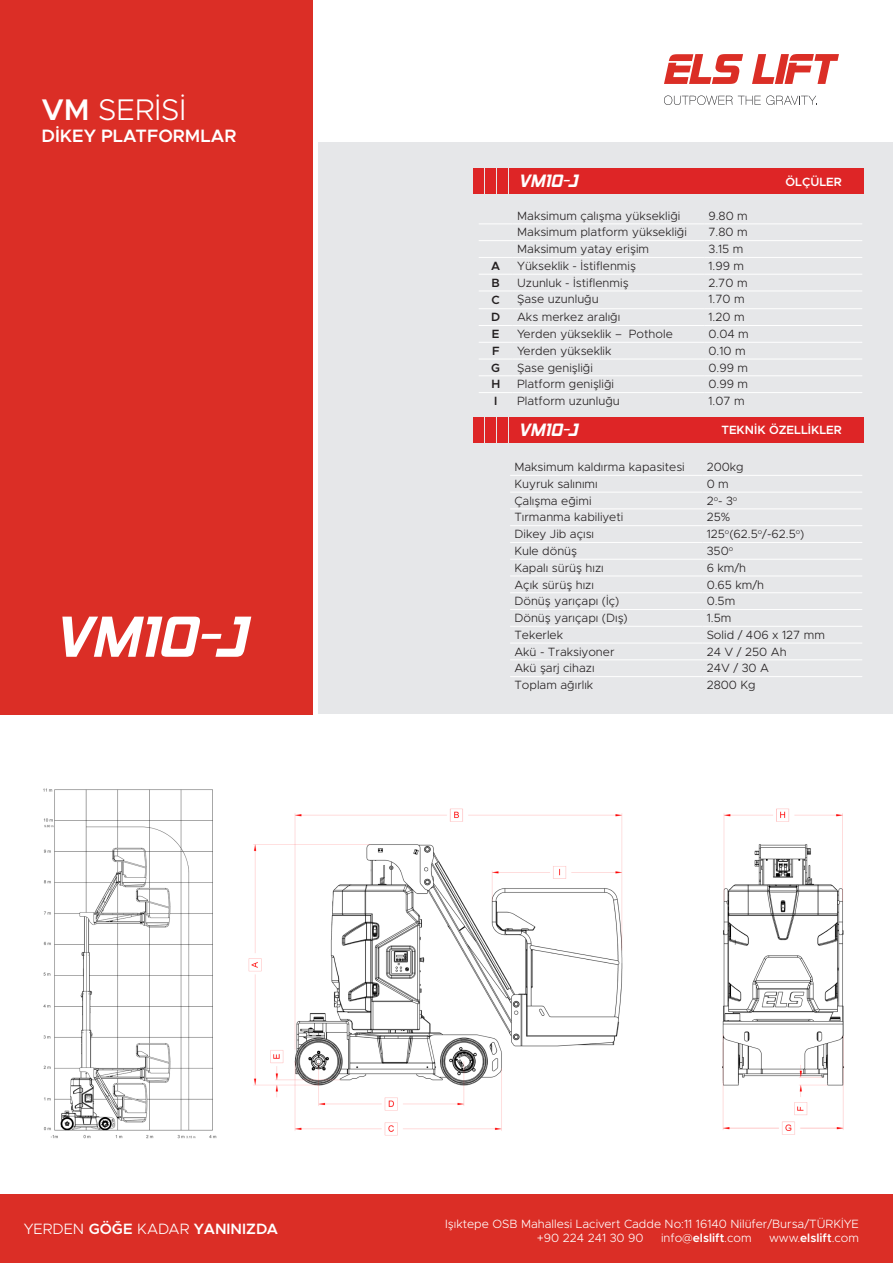
<style>
.page{position:relative;width:893px;height:1263px;background:#fff}
.page>*{position:absolute;margin:0;border:0;box-sizing:border-box;transform-origin:0 0}
.t1{font:italic 700 59.25px "Hemi Head Rg";color:#fff}
.t2{font:300 30px "Metropolis";color:#fff}
.t3{font:italic 700 18.15px "Hemi Head Rg";color:#fff}
.t4{font:600 18px "Metropolis";color:#fff}
.t5{font:600 15px "Metropolis";color:#fff}
.t6{font:300 12px "Metropolis";color:#231f20}
.t7{font:300 12px "Metropolis";color:#fff}
.t8{font:600 12px "Metropolis";color:#fff}
.t9{font:600 12px "Metropolis";color:#231f20}
.s1{font-weight:600}
.s2{font-weight:300}
</style>
<div class="page">
<svg style="left:752px;top:54px;width:87px;height:30px"></svg>
<svg style="left:664px;top:54px;width:79px;height:30px"></svg>
<svg style="left:664px;top:96px;width:68px;height:9px"></svg>
<svg style="left:738px;top:96px;width:79px;height:9px"></svg>
<div style="left:0;top:1195px;width:893px;height:68px;background:#db2e26"></div>
<div style="left:318px;top:142px;width:575px;height:572px;background:#e6e7e9"></div>
<div style="left:1px;top:0;width:312px;height:714px;background:#db2e26"></div>
<hr style="left:479px;top:224px;width:34px;height:1px;background:#fff">
<hr style="left:513px;top:224px;width:191px;height:1px;background:#fff">
<hr style="left:704px;top:224px;width:158px;height:1px;background:#fff">
<hr style="left:479px;top:240px;width:34px;height:1px;background:#fff">
<hr style="left:513px;top:240px;width:191px;height:1px;background:#fff">
<hr style="left:704px;top:240px;width:158px;height:1px;background:#fff">
<hr style="left:479px;top:257px;width:34px;height:1px;background:#fff">
<hr style="left:513px;top:257px;width:191px;height:1px;background:#fff">
<hr style="left:704px;top:257px;width:158px;height:1px;background:#fff">
<hr style="left:479px;top:274px;width:34px;height:1px;background:#fff">
<hr style="left:513px;top:274px;width:191px;height:1px;background:#fff">
<hr style="left:704px;top:274px;width:158px;height:1px;background:#fff">
<hr style="left:479px;top:291px;width:34px;height:1px;background:#fff">
<hr style="left:513px;top:291px;width:191px;height:1px;background:#fff">
<hr style="left:704px;top:291px;width:158px;height:1px;background:#fff">
<hr style="left:479px;top:308px;width:34px;height:1px;background:#fff">
<hr style="left:513px;top:308px;width:191px;height:1px;background:#fff">
<hr style="left:704px;top:308px;width:158px;height:1px;background:#fff">
<hr style="left:479px;top:325px;width:34px;height:1px;background:#fff">
<hr style="left:513px;top:325px;width:191px;height:1px;background:#fff">
<hr style="left:704px;top:325px;width:158px;height:1px;background:#fff">
<hr style="left:479px;top:342px;width:34px;height:1px;background:#fff">
<hr style="left:513px;top:342px;width:191px;height:1px;background:#fff">
<hr style="left:704px;top:342px;width:158px;height:1px;background:#fff">
<hr style="left:479px;top:359px;width:34px;height:1px;background:#fff">
<hr style="left:513px;top:359px;width:191px;height:1px;background:#fff">
<hr style="left:704px;top:359px;width:158px;height:1px;background:#fff">
<hr style="left:479px;top:376px;width:34px;height:1px;background:#fff">
<hr style="left:513px;top:376px;width:191px;height:1px;background:#fff">
<hr style="left:704px;top:376px;width:158px;height:1px;background:#fff">
<hr style="left:479px;top:392px;width:34px;height:1px;background:#fff">
<hr style="left:513px;top:392px;width:191px;height:1px;background:#fff">
<hr style="left:704px;top:392px;width:158px;height:1px;background:#fff">
<hr style="left:510px;top:475px;width:192px;height:1px;background:#fff">
<hr style="left:702px;top:475px;width:160px;height:1px;background:#fff">
<hr style="left:510px;top:492px;width:192px;height:1px;background:#fff">
<hr style="left:702px;top:492px;width:160px;height:1px;background:#fff">
<hr style="left:510px;top:509px;width:192px;height:1px;background:#fff">
<hr style="left:702px;top:509px;width:160px;height:1px;background:#fff">
<hr style="left:510px;top:525px;width:192px;height:1px;background:#fff">
<hr style="left:702px;top:525px;width:160px;height:1px;background:#fff">
<hr style="left:510px;top:542px;width:192px;height:1px;background:#fff">
<hr style="left:702px;top:542px;width:160px;height:1px;background:#fff">
<hr style="left:510px;top:559px;width:192px;height:1px;background:#fff">
<hr style="left:702px;top:559px;width:160px;height:1px;background:#fff">
<hr style="left:510px;top:576px;width:192px;height:1px;background:#fff">
<hr style="left:702px;top:576px;width:160px;height:1px;background:#fff">
<hr style="left:510px;top:592px;width:192px;height:1px;background:#fff">
<hr style="left:702px;top:592px;width:160px;height:1px;background:#fff">
<hr style="left:510px;top:609px;width:192px;height:1px;background:#fff">
<hr style="left:702px;top:609px;width:160px;height:1px;background:#fff">
<hr style="left:510px;top:626px;width:192px;height:1px;background:#fff">
<hr style="left:702px;top:626px;width:160px;height:1px;background:#fff">
<hr style="left:510px;top:643px;width:192px;height:1px;background:#fff">
<hr style="left:702px;top:643px;width:160px;height:1px;background:#fff">
<hr style="left:510px;top:659px;width:192px;height:1px;background:#fff">
<hr style="left:702px;top:659px;width:160px;height:1px;background:#fff">
<hr style="left:510px;top:676px;width:192px;height:1px;background:#fff">
<hr style="left:702px;top:676px;width:160px;height:1px;background:#fff">
<div style="left:509px;top:168px;width:354px;height:26px;background:#de2526"></div>
<div style="left:509px;top:417px;width:354px;height:25px;background:#de2526"></div>
<div style="left:497px;top:168px;width:11px;height:26px;background:#de2526"></div>
<div style="left:497px;top:417px;width:11px;height:25px;background:#de2526"></div>
<div style="left:473px;top:168px;width:11px;height:26px;background:#de2526"></div>
<div style="left:473px;top:417px;width:11px;height:25px;background:#de2526"></div>
<div style="left:485px;top:168px;width:11px;height:26px;background:#de2526"></div>
<div style="left:485px;top:417px;width:11px;height:25px;background:#de2526"></div>
<img style="left:43px;top:788px;width:174px;height:351px">
<img style="left:248px;top:808px;width:596px;height:328px">
<p class="t2" style="left:41px;top:91px;width:146px"><span class="s1">VM</span> SERİSİ</p>
<p class="t4" style="left:41px;top:125px;width:197px">DİKEY PLATFORMLAR</p>
<h1 class="t1" style="left:53px;top:601px;width:195px">VM10-J</h1>
<h3 class="t3" style="left:519px;top:170px;width:60px">VM10-J</h3>
<p class="t6" style="left:517px;top:208px;width:165px">Maksimum çalışma yüksekliği</p>
<p class="t6" style="left:708px;top:208px;width:41px">9.80 m</p>
<p class="t6" style="left:517px;top:225px;width:171px">Maksimum platform yüksekliği</p>
<p class="t6" style="left:708px;top:225px;width:41px">7.80 m</p>
<p class="t6" style="left:517px;top:242px;width:134px">Maksimum yatay erişim</p>
<p class="t6" style="left:708px;top:242px;width:37px">3.15 m</p>
<p class="t9" style="left:491px;top:258px;width:11px">A</p>
<p class="t6" style="left:517px;top:258px;width:120px">Yükseklik - İstiflenmiş</p>
<p class="t6" style="left:708px;top:258px;width:37px">1.99 m</p>
<p class="t9" style="left:492px;top:275px;width:10px">B</p>
<p class="t6" style="left:517px;top:275px;width:113px">Uzunluk - İstiflenmiş</p>
<p class="t6" style="left:708px;top:275px;width:41px">2.70 m</p>
<p class="t9" style="left:492px;top:292px;width:10px">C</p>
<p class="t6" style="left:517px;top:292px;width:83px">Şase uzunluğu</p>
<p class="t6" style="left:708px;top:292px;width:38px">1.70 m</p>
<p class="t9" style="left:491px;top:310px;width:11px">D</p>
<p class="t6" style="left:517px;top:310px;width:105px">Aks merkez aralığı</p>
<p class="t6" style="left:708px;top:310px;width:38px">1.20 m</p>
<p class="t9" style="left:492px;top:326px;width:9px">E</p>
<p class="t6" style="left:517px;top:326px;width:157px">Yerden yükseklik – Pothole</p>
<p class="t6" style="left:708px;top:326px;width:42px">0.04 m</p>
<p class="t9" style="left:492px;top:343px;width:9px">F</p>
<p class="t6" style="left:517px;top:343px;width:96px">Yerden yükseklik</p>
<p class="t6" style="left:708px;top:343px;width:39px">0.10 m</p>
<p class="t9" style="left:491px;top:360px;width:10px">G</p>
<p class="t6" style="left:517px;top:360px;width:77px">Şase genişliği</p>
<p class="t6" style="left:708px;top:360px;width:41px">0.99 m</p>
<p class="t9" style="left:491px;top:377px;width:10px">H</p>
<p class="t6" style="left:517px;top:377px;width:98px">Platform genişliği</p>
<p class="t6" style="left:708px;top:377px;width:41px">0.99 m</p>
<p class="t9" style="left:494px;top:393px;width:5px">I</p>
<p class="t6" style="left:517px;top:393px;width:104px">Platform uzunluğu</p>
<p class="t6" style="left:708px;top:393px;width:38px">1.07 m</p>
<p class="t8" style="left:785px;top:174px;width:58px">ÖLÇÜLER</p>
<h3 class="t3" style="left:519px;top:418px;width:60px">VM10-J</h3>
<p class="t8" style="left:721px;top:423px;width:122px">TEKNİK ÖZELLİKLER</p>
<p class="t6" style="left:514px;top:459px;width:172px">Maksimum kaldırma kapasitesi</p>
<p class="t6" style="left:707px;top:459px;width:39px">200kg</p>
<p class="t6" style="left:514px;top:476px;width:85px">Kuyruk salınımı</p>
<p class="t6" style="left:707px;top:476px;width:24px">0 m</p>
<p class="t6" style="left:514px;top:493px;width:79px">Çalışma eğimi</p>
<p class="t6" style="left:707px;top:493px;width:32px">2<sup>o</sup>- 3<sup>o</sup></p>
<p class="t6" style="left:514px;top:510px;width:110px">Tırmanma kabiliyeti</p>
<p class="t6" style="left:707px;top:510px;width:25px">25%</p>
<p class="t6" style="left:514px;top:527px;width:81px">Dikey Jib açısı</p>
<p class="t6" style="left:707px;top:527px;width:99px">125<sup>o</sup>(62.5<sup>o</sup>/-62.5<sup>o</sup>)</p>
<p class="t6" style="left:514px;top:543px;width:64px">Kule dönüş</p>
<p class="t6" style="left:707px;top:543px;width:28px">350<sup>o</sup></p>
<p class="t6" style="left:514px;top:560px;width:91px">Kapalı sürüş hızı</p>
<p class="t6" style="left:707px;top:560px;width:41px">6 km/h</p>
<p class="t6" style="left:514px;top:577px;width:81px">Açık sürüş hızı</p>
<p class="t6" style="left:707px;top:577px;width:59px">0.65 km/h</p>
<p class="t6" style="left:514px;top:594px;width:106px">Dönüş yarıçapı (İç)</p>
<p class="t6" style="left:707px;top:594px;width:30px">0.5m</p>
<p class="t6" style="left:514px;top:610px;width:115px">Dönüş yarıçapı (Dış)</p>
<p class="t6" style="left:707px;top:610px;width:26px">1.5m</p>
<p class="t6" style="left:514px;top:627px;width:50px">Tekerlek</p>
<p class="t6" style="left:707px;top:627px;width:120px">Solid / 406 x 127 mm</p>
<p class="t6" style="left:514px;top:644px;width:102px">Akü - Traksiyoner</p>
<p class="t6" style="left:707px;top:644px;width:82px">24 V / 250 Ah</p>
<p class="t6" style="left:514px;top:661px;width:82px">Akü şarj cihazı</p>
<p class="t6" style="left:707px;top:661px;width:64px">24V / 30 A</p>
<p class="t6" style="left:514px;top:677px;width:80px">Toplam ağırlık</p>
<p class="t6" style="left:707px;top:677px;width:51px">2800 Kg</p>
<p class="t5" style="left:24px;top:1219px;width:256px"><span class="s2">YERDEN</span> GÖĞE <span class="s2">KADAR</span> YANINIZDA</p>
<p class="t7" style="left:445px;top:1216px;width:415px">Işıktepe OSB Mahallesi Lacivert Cadde No:11 16140 Nilüfer/Bursa/TÜRKİYE</p>
<p class="t7" style="left:537px;top:1230px;width:108px">+90 224 241 30 90</p>
<p class="t7" style="left:661px;top:1230px;width:92px">info@<span class="s1">elslift</span>.com</p>
<p class="t7" style="left:769px;top:1230px;width:91px">www.<span class="s1">elslift</span>.com</p>
</div>
